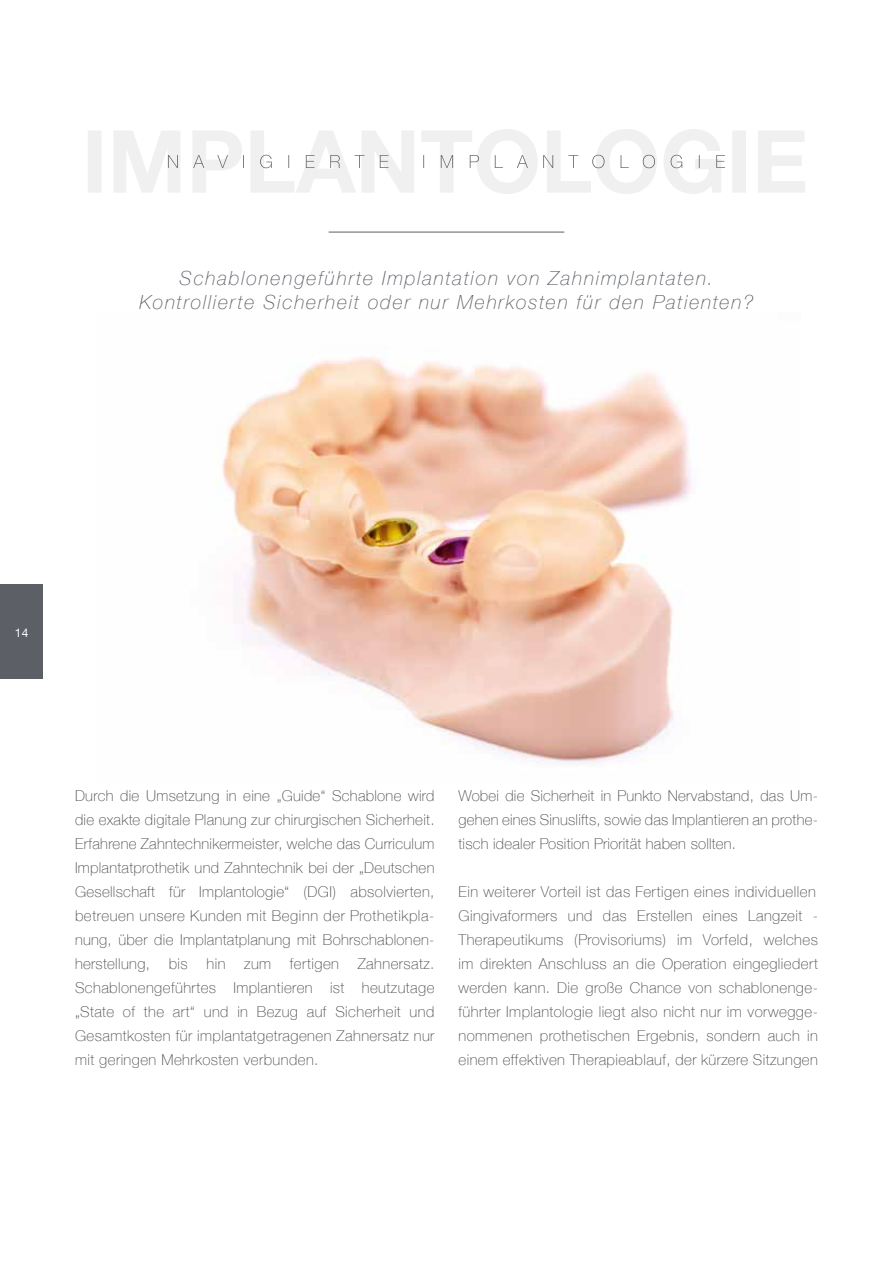
<style>
.page{position:relative;width:893px;height:1263px;background:#fff}
.page>*{position:absolute;margin:0;border:0;box-sizing:border-box;transform-origin:0 0}
.t1{font:italic 100 19.5px/23.4px "Helvetica Neue";letter-spacing:.09em;color:#5c6066;text-align:center}
.t2{font:100 15px/24px "Helvetica Neue";letter-spacing:.03em;color:#4a4a49;text-align:justify}
.t3{font:12px "Helvetica Neue";color:#fff}
</style>
<div class="page">
<img style="left:216px;top:356px;width:475px;height:407px">
<svg style="left:88px;top:129px;width:717px;height:65px"></svg>
<hr style="left:329px;top:232px;width:235px;height:1px;background:#5c6066">
<svg style="left:168px;top:155px;width:557px;height:13px"></svg>
<div style="left:0;top:584px;width:43px;height:95px;background:#5c6066"></div>
<h1 class="t1" style="left:139px;top:266px;width:615px">Schablonengeführte Implantation von Zahnimplantaten.<br>Kontrollierte Sicherheit oder nur Mehrkosten für den Patienten?</h1>
<p class="t3" style="left:15px;top:624px;width:15px">14</p>
<p class="t2" style="left:75px;top:783px;width:361px">Durch die Umsetzung in eine „Guide“ Schablone wird die exakte digitale Planung zur chirurgischen Sicherheit.<br>Erfahrene Zahntechnikermeister, welche das Curriculum Implantatprothetik und Zahntechnik bei der „Deutschen Gesellschaft für Implantologie“ (DGI) absolvierten, betreuen unsere Kunden mit Beginn der Prothetikpla&shy;nung, über die Implantatplanung mit Bohrschablonen&shy;herstellung, bis hin zum fertigen Zahnersatz.<br>Schablonengeführtes Implantieren ist heutzutage „State of the art“ und in Bezug auf Sicherheit und Gesamtkosten für implantatgetragenen Zahnersatz nur mit geringen Mehrkosten verbunden.</p>
<p class="t2" style="left:458px;top:783px;width:361px">Wobei die Sicherheit in Punkto Nervabstand, das Um&shy;gehen eines Sinuslifts, sowie das Implantieren an prothe&shy;tisch idealer Position Priorität haben sollten.</p>
<p class="t2" style="left:458px;top:879px;width:361px;text-align:left">Ein weiterer Vorteil ist das Fertigen eines individuellen Gingivaformers und das Erstellen eines Langzeit - Therapeutikums (Provisoriums) im Vorfeld, welches im direkten Anschluss an die Operation eingegliedert werden kann. Die große Chance von schablonenge&shy;führter Implantologie liegt also nicht nur im vorwegge&shy;nommenen prothetischen Ergebnis, sondern auch in einem effektiven Therapieablauf, der kürzere Sitzungen</p>
</div>
